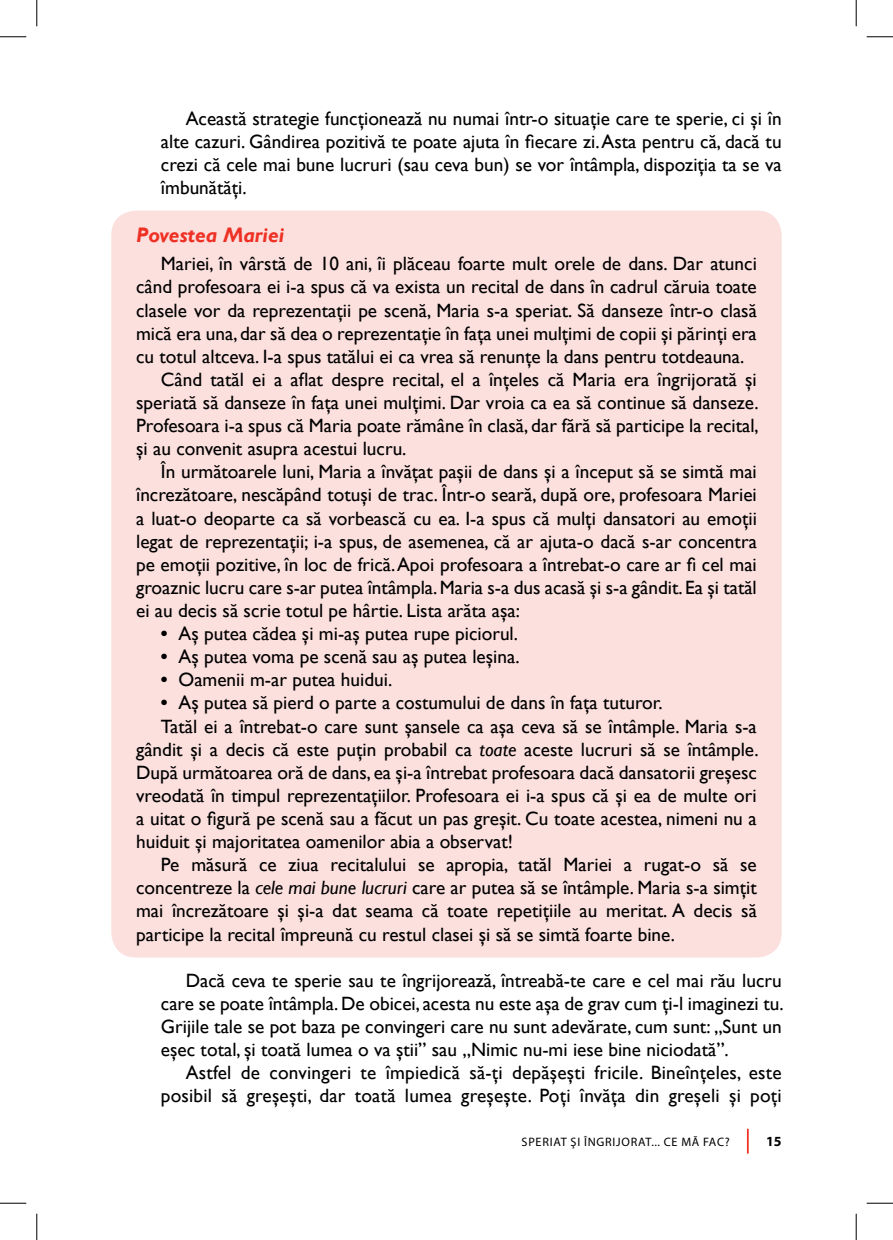
<style>
.page{position:relative;width:893px;height:1240px;background:#fff}
.page>*{position:absolute;margin:0;border:0;box-sizing:border-box;transform-origin:0 0}
.t1{font:italic 700 21px "Gill Sans";color:#ee3124}
.t2{font:19.25px/23.1px "Gill Sans";color:#000;text-align:justify}
.t3{font:700 14px "Myriad Pro";color:#000}
.t4{font:12.25px "Myriad Pro";letter-spacing:.06em;color:#000}
.s1{font-weight:700}
.s2{font-style:italic}
</style>
<div class="page">
<hr style="left:746px;top:1128px;width:2px;height:25px;background:#ee3124">
<div style="left:111px;top:210px;width:670px;height:747px;background:#fce0de;border-radius:25px"></div>
<svg style="left:0;top:36px;width:26px;height:1px"></svg>
<svg style="left:866px;top:36px;width:26px;height:1px"></svg>
<svg style="left:0;top:1202px;width:26px;height:1px"></svg>
<svg style="left:866px;top:1202px;width:26px;height:1px"></svg>
<svg style="left:36px;top:0;width:1px;height:26px"></svg>
<svg style="left:36px;top:1213px;width:1px;height:26px"></svg>
<svg style="left:855px;top:0;width:1px;height:26px"></svg>
<svg style="left:855px;top:1213px;width:1px;height:26px"></svg>
<p class="t2" style="left:161px;top:107px;width:622px;text-indent:25px">Această strategie funcţionează nu numai într-o situaţie care te sperie, ci şi în alte cazuri. Gândirea pozitivă te poate ajuta în fiecare zi. Asta pentru că, dacă tu crezi că cele mai bune lucruri (sau ceva bun) se vor întâmpla, dispoziţia ta se va îmbunătăţi.</p>
<p class="t1" style="left:136px;top:223px;width:150px">Povestea Mariei</p>
<p class="t2" style="left:161px;top:252px;width:597px">Mariei, în vârstă de 10 ani, îi plăceau foarte mult orele de dans. Dar atunci</p>
<p class="t2" style="left:136px;top:276px;width:622px">când profesoara ei i-a spus că va exista un recital de dans în cadrul căruia toate</p>
<p class="t2" style="left:136px;top:299px;width:622px">clasele vor da reprezentaţii pe scenă, Maria s-a speriat. Să danseze într-o clasă</p>
<p class="t2" style="left:136px;top:322px;width:622px">mică era una, dar să dea o reprezentaţie în faţa unei mulţimi de copii şi părinţi era</p>
<p class="t2" style="left:136px;top:345px;width:609px">cu totul altceva. I-a spus tatălui ei ca vrea să renunţe la dans pentru totdeauna.</p>
<p class="t2" style="left:161px;top:368px;width:597px">Când tatăl ei a aflat despre recital, el a înţeles că Maria era îngrijorată şi</p>
<p class="t2" style="left:136px;top:391px;width:623px">speriată să danseze în faţa unei mulţimi. Dar vroia ca ea să continue să danseze.</p>
<p class="t2" style="left:136px;top:414px;width:623px">Profesoara i-a spus că Maria poate rămâne în clasă, dar fără să participe la recital,</p>
<p class="t2" style="left:136px;top:437px;width:272px">şi au convenit asupra acestui lucru.</p>
<p class="t2" style="left:161px;top:460px;width:597px">În următoarele luni, Maria a învăţat paşii de dans şi a început să se simtă mai</p>
<p class="t2" style="left:136px;top:483px;width:622px">încrezătoare, nescăpând totuşi de trac. Într-o seară, după ore, profesoara Mariei</p>
<p class="t2" style="left:136px;top:507px;width:622px">a luat-o deoparte ca să vorbească cu ea. I-a spus că mulţi dansatori au emoţii</p>
<p class="t2" style="left:136px;top:530px;width:622px">legat de reprezentaţii; i-a spus, de asemenea, că ar ajuta-o dacă s-ar concentra</p>
<p class="t2" style="left:136px;top:553px;width:622px">pe emoţii pozitive, în loc de frică. Apoi profesoara a întrebat-o care ar fi cel mai</p>
<p class="t2" style="left:136px;top:576px;width:622px">groaznic lucru care s-ar putea întâmpla. Maria s-a dus acasă şi s-a gândit. Ea şi tatăl</p>
<p class="t2" style="left:136px;top:599px;width:385px">ei au decis să scrie totul pe hârtie. Lista arăta aşa:</p>
<p class="t2" style="left:161px;top:622px;width:358px"><span class="s1">•</span> Aş putea cădea şi mi-aş putea rupe piciorul.</p>
<p class="t2" style="left:161px;top:645px;width:360px"><span class="s1">•</span> Aş putea voma pe scenă sau aş putea leşina.</p>
<p class="t2" style="left:161px;top:668px;width:233px"><span class="s1">•</span> Oamenii m-ar putea huidui.</p>
<p class="t2" style="left:161px;top:691px;width:503px"><span class="s1">•</span> Aş putea să pierd o parte a costumului de dans în faţa tuturor.</p>
<p class="t2" style="left:161px;top:714px;width:597px">Tatăl ei a întrebat-o care sunt şansele ca aşa ceva să se întâmple. Maria s-a</p>
<p class="t2" style="left:136px;top:738px;width:623px">gândit şi a decis că este puţin probabil ca <span class="s2">toate</span> aceste lucruri să se întâmple.</p>
<p class="t2" style="left:136px;top:761px;width:622px">După următoarea oră de dans, ea şi-a întrebat profesoara dacă dansatorii greşesc</p>
<p class="t2" style="left:136px;top:784px;width:621px">vreodată în timpul reprezentaţiilor. Profesoara ei i-a spus că şi ea de multe ori</p>
<p class="t2" style="left:136px;top:807px;width:622px">a uitat o figură pe scenă sau a făcut un pas greşit. Cu toate acestea, nimeni nu a</p>
<p class="t2" style="left:136px;top:830px;width:378px">huiduit şi majoritatea oamenilor abia a observat!</p>
<p class="t2" style="left:161px;top:853px;width:597px">Pe măsură ce ziua recitalului se apropia, tatăl Mariei a rugat-o să se</p>
<p class="t2" style="left:136px;top:876px;width:622px">concentreze la <span class="s2">cele mai bune lucruri</span> care ar putea să se întâmple. Maria s-a simţit</p>
<p class="t2" style="left:136px;top:899px;width:622px">mai încrezătoare şi şi-a dat seama că toate repetiţiile au meritat. A decis să</p>
<p class="t2" style="left:136px;top:922px;width:540px">participe la recital împreună cu restul clasei şi să se simtă foarte bine.</p>
<p class="t2" style="left:161px;top:969px;width:623px;text-indent:25px">Dacă ceva te sperie sau te îngrijorează, întreabă-te care e cel mai rău lucru care se poate întâmpla. De obicei, acesta nu este aşa de grav cum ţi-l imaginezi tu.<br>Grijile tale se pot baza pe convingeri care nu sunt adevărate, cum sunt: „Sunt un eşec total, şi toată lumea o va ştii” sau „Nimic nu-mi iese bine niciodată”.</p>
<p class="t2" style="left:161px;top:1061px;width:622px;text-align:right">Astfel de convingeri te împiedică să-ţi depăşeşti fricile. Bineînţeles, este posibil să greşeşti, dar toată lumea greşeşte. Poţi învăţa din greşeli şi poţi</p>
<p class="t4" style="left:521px;top:1133px;width:209px">SPERIAT ŞI ÎNGRIJORAT... CE MĂ FAC?</p>
<p class="t3" style="left:765px;top:1132px;width:17px">15</p>
</div>
